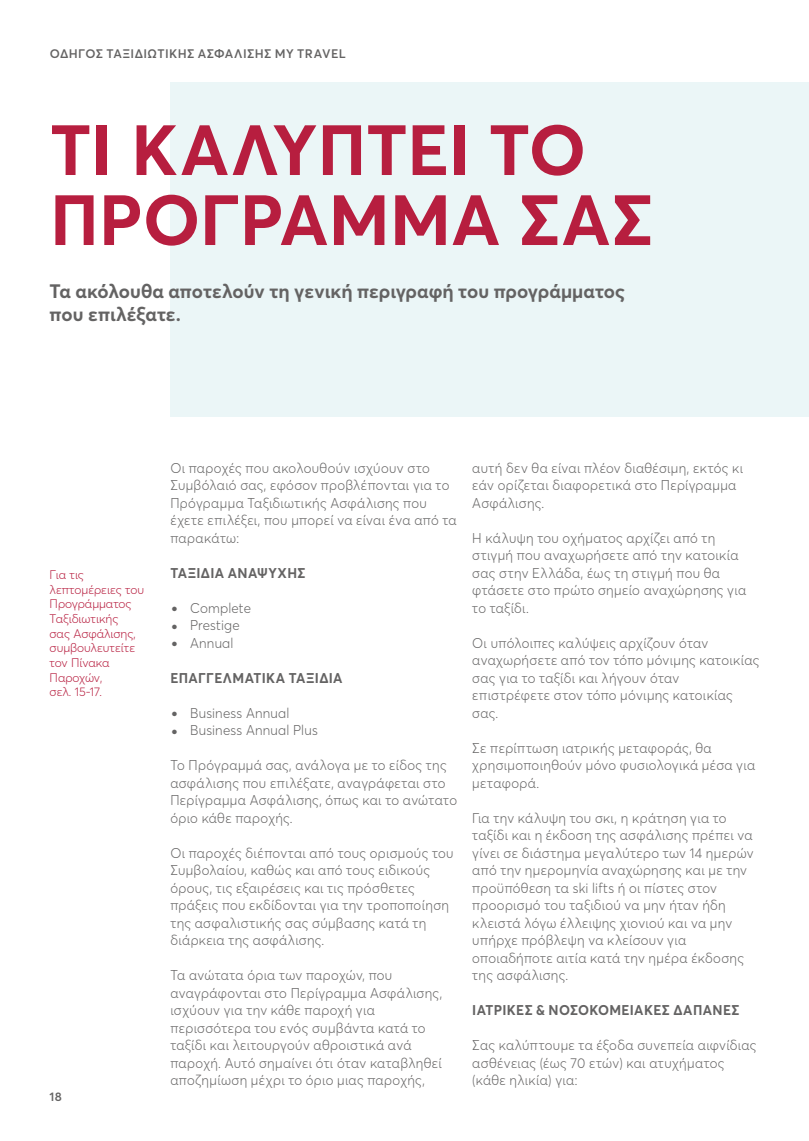
<style>
.page{position:relative;width:809px;height:1141px;background:#fff}
.page>*{position:absolute;margin:0;border:0;box-sizing:border-box;transform-origin:0 0}
.t1{font:700 70px/70px "Averta";color:#b71e3f}
.t2{font:700 19.25px/23.1px "Averta";color:#646363}
.t3{font:300 14px/17.5px "Averta";letter-spacing:.02em;color:#646363;scale:.96 1}
.t4{font:700 14px "Averta";letter-spacing:.025em;color:#646363;scale:.96 1}
.t5{font:300 12.25px/14.7px "Averta";color:#b71e3f}
.t6{font:600 12.25px "Averta";letter-spacing:.03em;color:#646363}
.s1{font-weight:700;font-size:19.25px}
</style>
<div class="page">
<div style="left:170px;top:82px;width:639px;height:335px;background:#ebf6f7"></div>
<p class="t6" style="left:50px;top:45px;width:297px">ΟΔΗΓΌΣ ΤΑΞΙΔΙΩΤΙΚΉΣ ΑΣΦΆΛΙΣΗΣ MY TRAVEL</p>
<h1 class="t1" style="left:50px;top:112px;width:604px">ΤΙ ΚΑΛΥΠΤΕΙ ΤΟ<br>ΠΡΟΓΡΑΜΜΑ ΣΑΣ</h1>
<h2 class="t2" style="left:50px;top:278px;width:577px">Τα ακόλουθα αποτελούν τη γενική περιγραφή του προγράμματος που επιλέξατε.</h2>
<p class="t5" style="left:50px;top:567px;width:96px">Για τις λεπτομέρειες του<br>Προγράμματος<br>Ταξιδιωτικής<br>σας Ασφάλισης, συμβουλευτείτε τον Πίνακα<br>Παροχών,<br>σελ. 15-17.</p>
<p class="t6" style="left:50px;top:1088px;width:14px">18</p>
<p class="t3" style="left:170px;top:458px;width:300px">Οι παροχές που ακολουθούν ισχύουν στο Συμβόλαιό σας, εφόσον προβλέπονται για το Πρόγραμμα Ταξιδιωτικής Ασφάλισης που έχετε επιλέξει, που μπορεί να είναι ένα από τα παρακάτω:</p>
<p class="t4" style="left:170px;top:563px;width:142px">ΤΑΞΊΔΙΑ ΑΝΑΨΥΧΉΣ</p>
<p class="t3" style="left:170px;top:598px;width:85px"><span class="s1">•</span> Complete</p>
<p class="t3" style="left:170px;top:616px;width:74px"><span class="s1">•</span> Prestige</p>
<p class="t3" style="left:170px;top:633px;width:67px"><span class="s1">•</span> Annual</p>
<p class="t4" style="left:170px;top:668px;width:181px">ΕΠΑΓΓΕΛΜΑΤΙΚΆ ΤΑΞΊΔΙΑ</p>
<p class="t3" style="left:170px;top:703px;width:125px"><span class="s1">•</span> Business Annual</p>
<p class="t3" style="left:170px;top:721px;width:155px"><span class="s1">•</span> Business Annual Plus</p>
<p class="t3" style="left:170px;top:756px;width:300px">Το Πρόγραμμά σας, ανάλογα με το είδος της ασφάλισης που επιλέξατε, αναγράφεται στο Περίγραμμα Ασφάλισης, όπως και το ανώτατο όριο κάθε παροχής.</p>
<p class="t3" style="left:170px;top:843px;width:296px">Οι παροχές διέπονται από τους ορισμούς του Συμβολαίου, καθώς και από τους ειδικούς όρους, τις εξαιρέσεις και τις πρόσθετες πράξεις που εκδίδονται για την τροποποίηση της ασφαλιστικής σας σύμβασης κατά τη διάρκεια της ασφάλισης.</p>
<p class="t3" style="left:170px;top:966px;width:284px">Τα ανώτατα όρια των παροχών, που αναγράφονται στο Περίγραμμα Ασφάλισης, ισχύουν για την κάθε παροχή για περισσότερα του ενός συμβάντα κατά το ταξίδι και λειτουργούν αθροιστικά ανά παροχή. Αυτό σημαίνει ότι όταν καταβληθεί αποζημίωση μέχρι το όριο μιας παροχής,</p>
<p class="t3" style="left:472px;top:458px;width:283px">αυτή δεν θα είναι πλέον διαθέσιμη, εκτός κι εάν ορίζεται διαφορετικά στο Περίγραμμα<br>Ασφάλισης.</p>
<p class="t3" style="left:472px;top:528px;width:287px">Η κάλυψη του οχήματος αρχίζει από τη στιγμή που αναχωρήσετε από την κατοικία σας στην Ελλάδα, έως τη στιγμή που θα φτάσετε στο πρώτο σημείο αναχώρησης για το ταξίδι.</p>
<p class="t3" style="left:472px;top:633px;width:300px">Οι υπόλοιπες καλύψεις αρχίζουν όταν αναχωρήσετε από τον τόπο μόνιμης κατοικίας σας για το ταξίδι και λήγουν όταν επιστρέφετε στον τόπο μόνιμης κατοικίας σας.</p>
<p class="t3" style="left:472px;top:738px;width:296px">Σε περίπτωση ιατρικής μεταφοράς, θα χρησιμοποιηθούν μόνο φυσιολογικά μέσα για μεταφορά.</p>
<p class="t3" style="left:472px;top:808px;width:295px">Για την κάλυψη του σκι, η κράτηση για το ταξίδι και η έκδοση της ασφάλισης πρέπει να γίνει σε διάστημα μεγαλύτερο των 14 ημερών από την ημερομηνία αναχώρησης και με την προϋπόθεση τα ski lifts ή οι πίστες στον προορισμό του ταξιδιού να μην ήταν ήδη κλειστά λόγω έλλειψης χιονιού και να μην υπήρχε πρόβλεψη να κλείσουν για οποιαδήποτε αιτία κατά την ημέρα έκδοσης της ασφάλισης.</p>
<p class="t4" style="left:472px;top:1000px;width:280px">ΙΑΤΡΙΚΈΣ &amp; ΝΟΣΟΚΟΜΕΙΑΚΈΣ ΔΑΠΆΝΕΣ</p>
<p class="t3" style="left:472px;top:1036px;width:297px">Σας καλύπτουμε τα έξοδα συνεπεία αιφνίδιας ασθένειας (έως 70 ετών) και ατυχήματος (κάθε ηλικία) για:</p>
</div>
